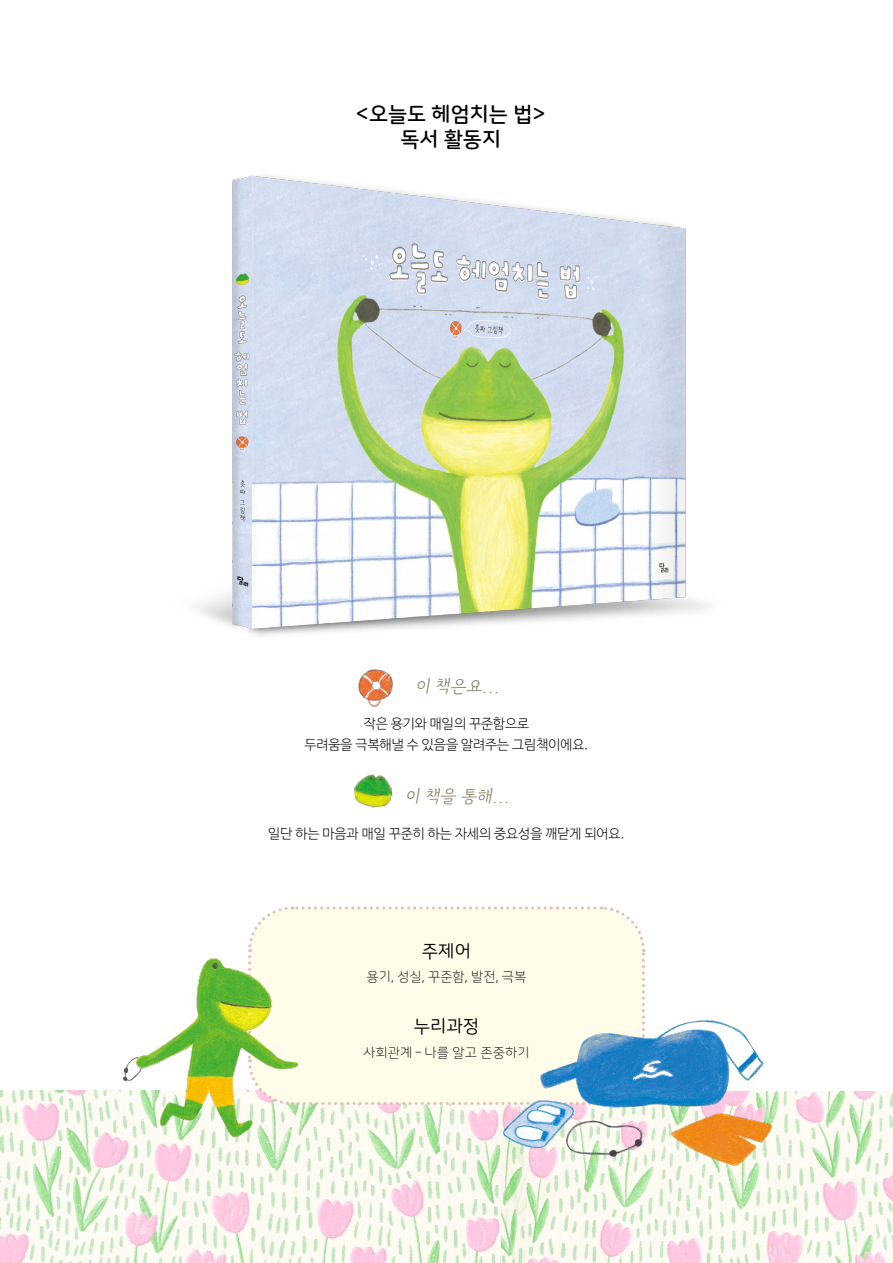
<style>
.page{position:relative;width:893px;height:1263px;background:#fff}
.page>*{position:absolute;margin:0;border:0;box-sizing:border-box;transform-origin:0 0}
.t1{font:21px/25.2px "Nanum Square Round OTFB";color:#000;text-align:center}
.t2{font:italic 300 19.5px "Gangwon Edu All";color:#857a5c}
.t3{font:18px "Nanum Square Round OTFR";color:#000}
.t4{font:13.5px/21px "Nanum Barun Gothic OTF Light";color:#000;text-align:center}
.t5{font:13.5px "Nanum Square Round OTFL";color:#000}
</style>
<div class="page">
<img style="left:1px;top:1091px;width:501px;height:172px">
<img style="left:502px;top:1091px;width:391px;height:172px">
<div style="left:248px;top:906px;width:398px;height:200px;background:#fffdea"></div>
<img style="left:197px;top:175px;width:511px;height:460px">
<img style="left:358px;top:669px;width:35px;height:38px">
<img style="left:504px;top:1020px;width:267px;height:145px">
<img style="left:123px;top:959px;width:175px;height:177px">
<img style="left:354px;top:774px;width:39px;height:34px">
<h1 class="t1" style="left:356px;top:102px;width:191px">&lt;오늘도 헤엄치는 법&gt; 독서 활동지</h1>
<h2 class="t2" style="left:415px;top:674px;width:90px">이 책은요...</h2>
<p class="t4" style="left:304px;top:713px;width:286px">작은 용기와 매일의 꾸준함으로<br>두려움을 극복해낼 수 있음을 알려주는 그림책이에요.</p>
<h2 class="t2" style="left:405px;top:784px;width:110px">이 책을 통해...</h2>
<p class="t4" style="left:268px;top:823px;width:358px">일단 하는 마음과 매일 꾸준히 하는 자세의 중요성을 깨닫게 되어요.</p>
<h3 class="t3" style="left:422px;top:942px;width:51px">주제어</h3>
<p class="t5" style="left:366px;top:969px;width:162px">용기, 성실, 꾸준함, 발전, 극복</p>
<h3 class="t3" style="left:414px;top:1016px;width:67px">누리과정</h3>
<p class="t5" style="left:363px;top:1045px;width:168px">사회관계 – 나를 알고 존중하기</p>
</div>
